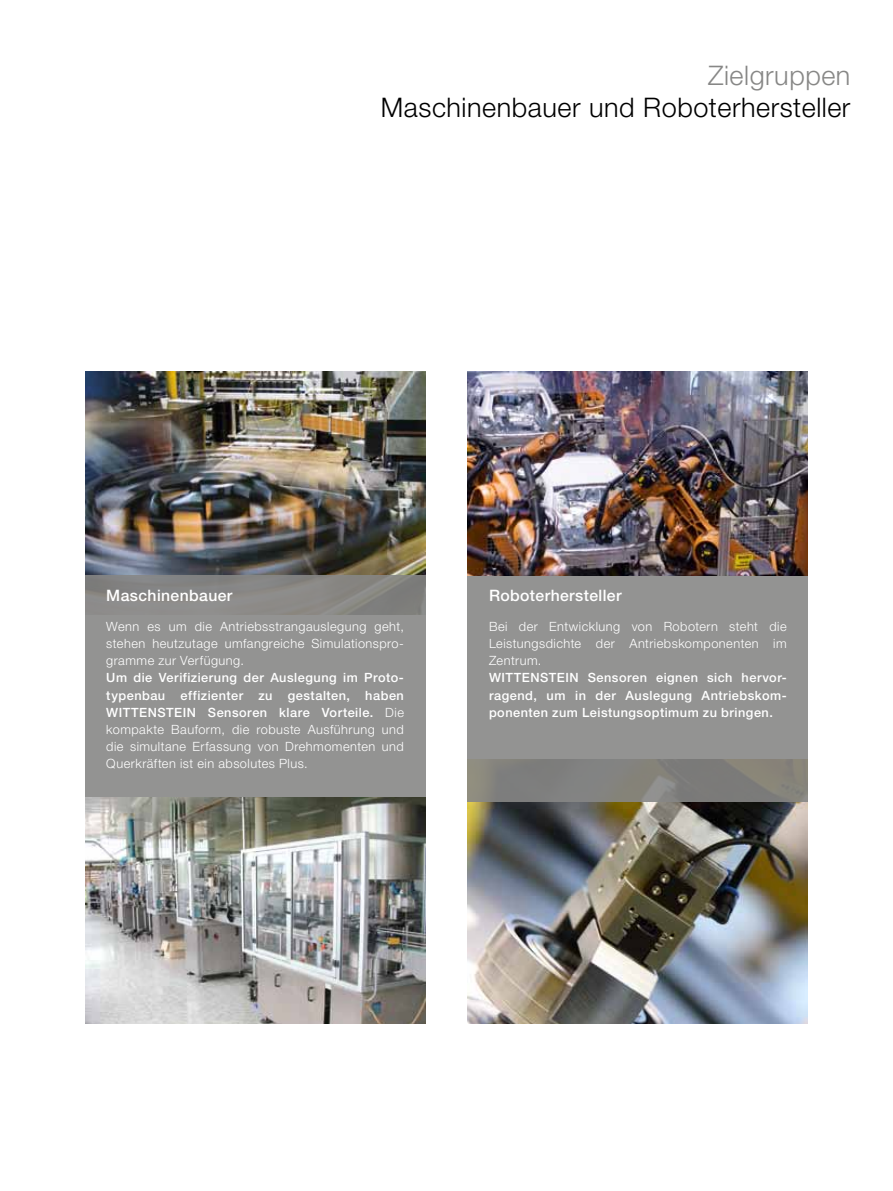
<style>
.page{position:relative;width:893px;height:1191px;background:#fff}
.page>*{position:absolute;margin:0;border:0;box-sizing:border-box;transform-origin:0 0}
.t1{font:300 27px "Helvetica Neue LT";letter-spacing:.02em;color:#000}
.t2{font:300 27px "Helvetica Neue LT";letter-spacing:.02em;color:#878786}
.t3{font:500 15.75px "Helvetica Neue LT";letter-spacing:.025em;color:#fff}
.t4{font:300 12.75px/17.1px "Helvetica Neue LT";letter-spacing:.04em;color:#fff;text-align:justify}
.t5{font:500 12.75px/17.1px "Helvetica Neue LT";letter-spacing:.04em;color:#fff;text-align:justify}
.s1{font-weight:500}
</style>
<div class="page">
<img style="left:468px;top:802px;width:340px;height:221px">
<svg style="left:468px;top:576px;width:340px;height:226px;background:#8f8f8d"></svg>
<img style="left:85px;top:371px;width:340px;height:205px">
<svg style="left:85px;top:576px;width:340px;height:221px;background:#90908f"></svg>
<img style="left:85px;top:797px;width:340px;height:226px">
<img style="left:468px;top:371px;width:340px;height:205px">
<h1 class="t2" style="left:708px;top:59px;width:144px">Zielgruppen</h1>
<h1 class="t1" style="left:381px;top:91px;width:471px">Maschinenbauer und Roboterhersteller</h1>
<p class="t3" style="left:106px;top:586px;width:128px">Maschinenbauer</p>
<p class="t3" style="left:489px;top:586px;width:134px">Roboterhersteller</p>
<p class="t4" style="left:106px;top:618px;width:299px">Wenn es um die Antriebsstrangauslegung geht, stehen heutzutage umfangreiche Simulationspro&shy;gramme zur Verfügung.</p>
<p class="t4" style="left:106px;top:669px;width:299px"><span class="s1">Um die Verifizierung der Auslegung im Proto&shy;typenbau effizienter zu gestalten, haben WITTENSTEIN Sensoren klare Vorteile.</span> Die kompakte Bauform, die robuste Ausführung und die simultane Erfassung von Drehmomenten und Querkräften ist ein absolutes Plus.</p>
<p class="t4" style="left:489px;top:618px;width:299px">Bei der Entwicklung von Robotern steht die Leistungsdichte der Antriebskomponenten im Zentrum.</p>
<p class="t5" style="left:489px;top:669px;width:299px">WITTENSTEIN Sensoren eignen sich hervor&shy;ragend, um in der Auslegung Antriebskom&shy;ponenten zum Leistungsoptimum zu bringen.</p>
</div>
